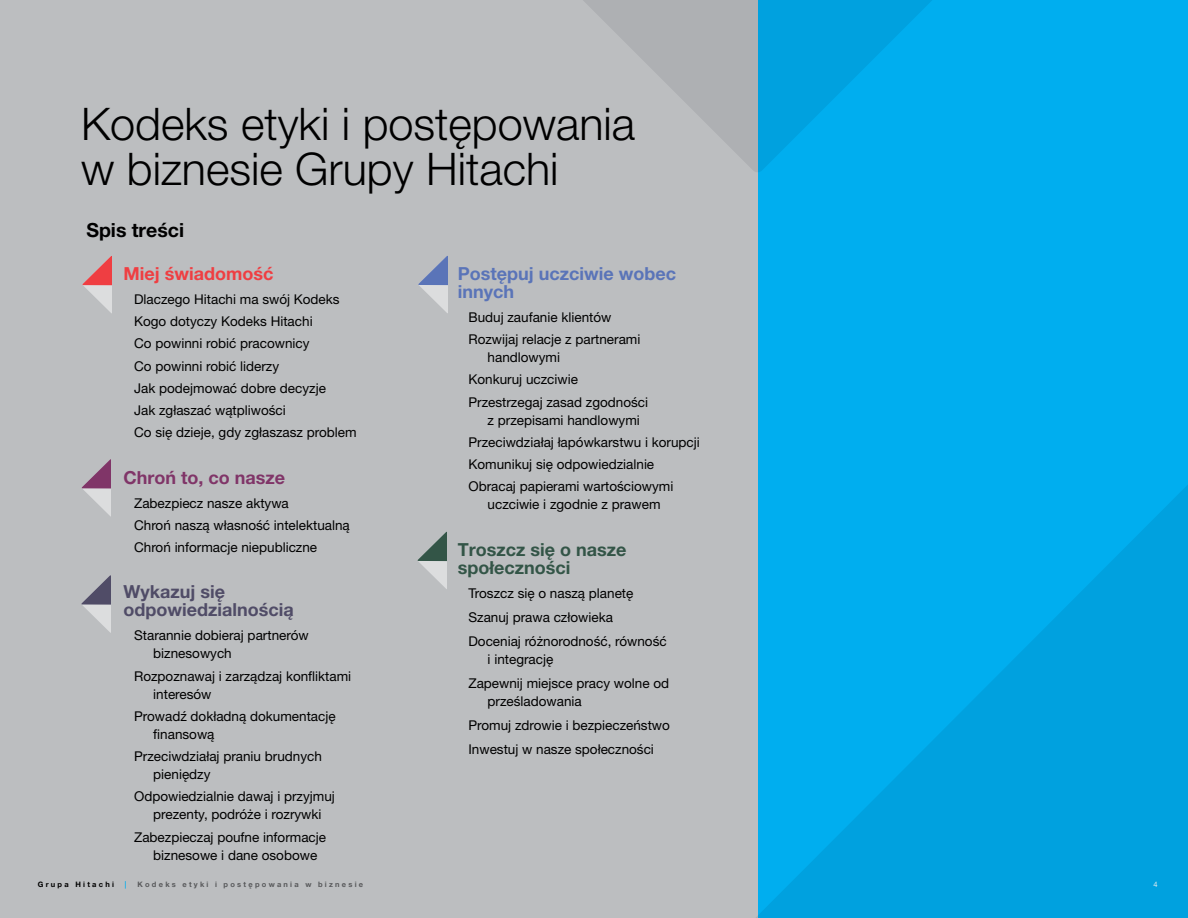
<style>
.page{position:relative;width:1188px;height:918px;background:#fff}
.page>*{position:absolute;margin:0;border:0;box-sizing:border-box;transform-origin:0 0}
.t1{font:300 45px/45px "Helvetica Neue LT Pro";color:#000}
.t2{font:700 19.5px "Helvetica Neue LT Pro";color:#000}
.t3{font:700 18px/18px "Helvetica Neue LT Pro";color:#504c67}
.t4{font:700 18px/18px "Helvetica Neue LT Pro";color:#335547}
.t5{font:700 18px/18px "Helvetica Neue LT Pro";color:#5a74b8}
.t6{font:700 18px "Helvetica Neue LT Pro";color:#803568}
.t7{font:700 18px "Helvetica Neue LT Pro";color:#ef3e42}
.t8{font:13.5px/22.2px "Helvetica Neue LT Pro";color:#000}
.t9{font:700 7.5px "Helvetica Neue LT Pro";letter-spacing:.3em;color:#58595b}
.t10{font:700 7.5px "Helvetica Neue LT Pro";letter-spacing:.3em;color:#000}
.t11{font:700 7.5px "Helvetica Neue LT Pro";color:#00aeef}
.t12{font:7.5px "Helvetica Neue LT Pro";color:#fff}
</style>
<div class="page">
<div style="left:0;top:0;width:758px;height:918px;background:#bcbec0"></div>
<div style="left:758px;top:0;width:430px;height:918px;background:#00aeef"></div>
<svg style="left:583px;top:0;width:349px;height:172px"></svg>
<svg style="left:82px;top:256px;width:30px;height:57px"></svg>
<svg style="left:82px;top:459px;width:29px;height:58px"></svg>
<svg style="left:81px;top:575px;width:30px;height:58px"></svg>
<svg style="left:418px;top:256px;width:30px;height:57px"></svg>
<svg style="left:418px;top:532px;width:29px;height:57px"></svg>
<svg style="left:756px;top:485px;width:432px;height:433px;fill:#00a6df"></svg>
<h1 class="t1" style="left:81px;top:101px;width:556px">Kodeks etyki i postępowania w biznesie Grupy Hitachi</h1>
<h2 class="t2" style="left:86px;top:218px;width:99px">Spis treści</h2>
<h3 class="t7" style="left:124px;top:262px;width:151px">Miej świadomość</h3>
<p class="t8" style="left:134px;top:288px;width:224px">Dlaczego Hitachi ma swój Kodeks<br>Kogo dotyczy Kodeks Hitachi<br>Co powinni robić pracownicy<br>Co powinni robić liderzy<br>Jak podejmować dobre decyzje<br>Jak zgłaszać wątpliwości<br>Co się dzieje, gdy zgłaszasz problem</p>
<h3 class="t6" style="left:124px;top:466px;width:163px">Chroń to, co nasze</h3>
<p class="t8" style="left:134px;top:492px;width:217px">Zabezpiecz nasze aktywa<br>Chroń naszą własność intelektualną<br>Chroń informacje niepubliczne</p>
<h3 class="t3" style="left:124px;top:583px;width:172px">Wykazuj się odpowiedzialnością</h3>
<p class="t8" style="left:153px;top:626px;width:157px;line-height:18px;text-indent:-19px">Starannie dobieraj partnerów biznesowych</p>
<p class="t8" style="left:153px;top:667px;width:200px;line-height:18px;text-indent:-19px">Rozpoznawaj i zarządzaj konfliktami interesów</p>
<p class="t8" style="left:153px;top:707px;width:184px;line-height:18px;text-indent:-19px">Prowadź dokładną dokumentację finansową</p>
<p class="t8" style="left:153px;top:747px;width:170px;line-height:18px;text-indent:-19px">Przeciwdziałaj praniu brudnych pieniędzy</p>
<p class="t8" style="left:134px;top:787px;width:202px;line-height:18px;text-align:center">Odpowiedzialnie dawaj i przyjmuj prezenty, podróże i rozrywki</p>
<p class="t8" style="left:153px;top:828px;width:174px;line-height:18px;text-indent:-19px">Zabezpieczaj poufne informacje biznesowe i dane osobowe</p>
<h3 class="t5" style="left:458px;top:264px;width:220px">Postępuj uczciwie wobec innych</h3>
<p class="t8" style="left:468px;top:306px;width:173px">Buduj zaufanie klientów<br>Rozwijaj relacje z partnerami</p>
<p class="t8" style="left:468px;top:346px;width:181px;text-indent:19px">handlowymi<br>Konkuruj uczciwie<br>Przestrzegaj zasad zgodności</p>
<p class="t8" style="left:468px;top:408px;width:233px;text-indent:19px">z przepisami handlowymi Przeciwdziałaj łapówkarstwu i korupcji Komunikuj się odpowiedzialnie Obracaj papierami wartościowymi</p>
<p class="t8" style="left:488px;top:493px;width:174px">uczciwie i zgodnie z prawem</p>
<h3 class="t4" style="left:458px;top:540px;width:170px">Troszcz się o nasze społeczności</h3>
<p class="t8" style="left:468px;top:581px;width:200px;line-height:24px">Troszcz się o naszą planetę<br>Szanuj prawa człowieka<br>Doceniaj różnorodność, równość</p>
<p class="t8" style="left:468px;top:647px;width:202px;line-height:24px;text-indent:19px">i integrację<br>Zapewnij miejsce pracy wolne od</p>
<p class="t8" style="left:468px;top:689px;width:203px;line-height:24px;text-indent:19px">prześladowania<br>Promuj zdrowie i bezpieczeństwo<br>Inwestuj w nasze społeczności</p>
<p class="t10" style="left:38px;top:880px;width:78px">Grupa Hitachi</p>
<p class="t11" style="left:125px;top:880px;width:3px">|</p>
<p class="t9" style="left:137px;top:880px;width:227px">Kodeks etyki i postępowania w biznesie</p>
<p class="t12" style="left:1153px;top:880px;width:6px">4</p>
</div>
